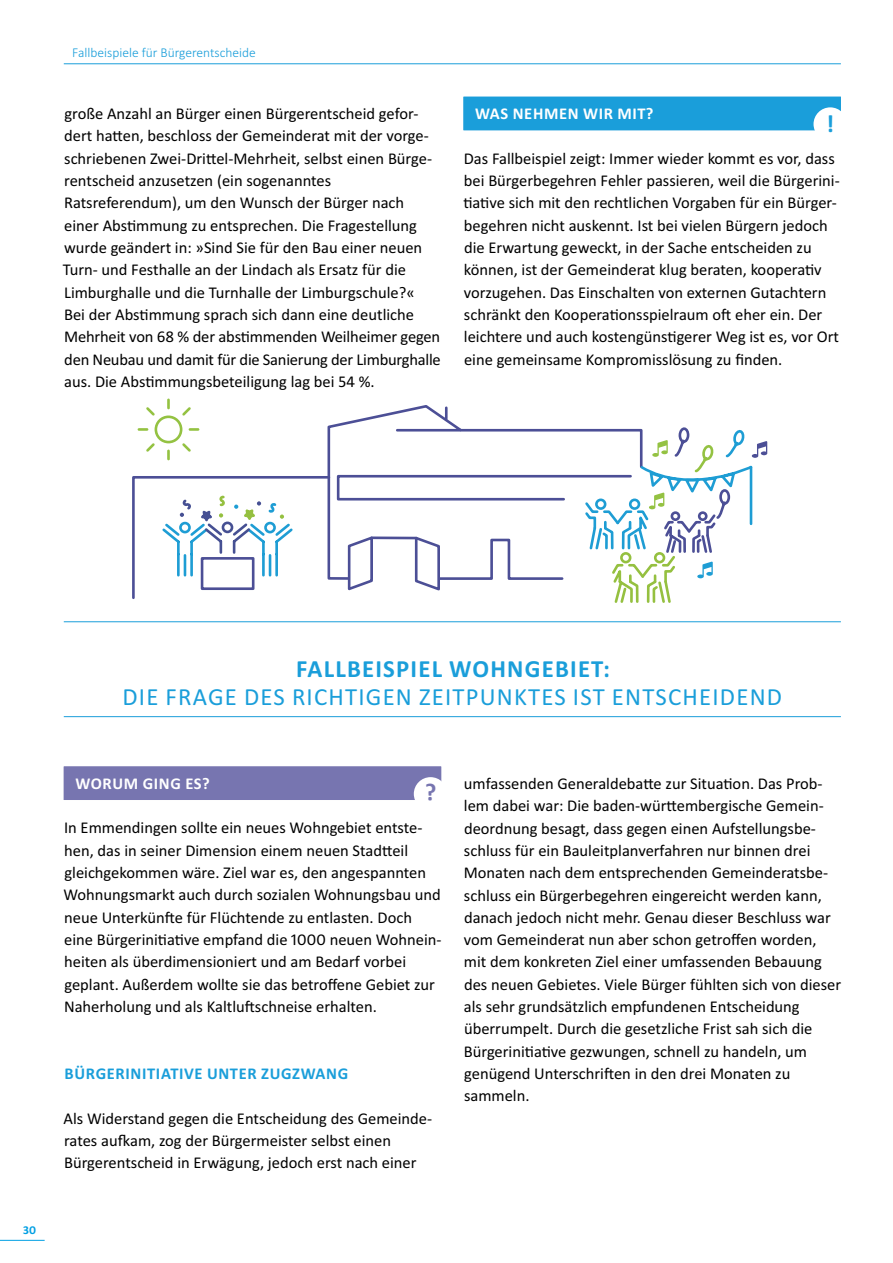
<style>
.page{position:relative;width:893px;height:1263px;background:#fff}
.page>*{position:absolute;margin:0;border:0;box-sizing:border-box;transform-origin:0 0}
.t1{font:24.75px "Calibri";letter-spacing:.05em;color:#1a9eda}
.t2{font:700 24.75px "Calibri";letter-spacing:.05em;color:#1a9eda}
.t3{font:700 24.75px "Calibri";color:#7775b0}
.t4{font:16.5px/22.4px "Calibri";color:#000}
.t5{font:700 16.5px "Calibri";letter-spacing:.04em;color:#1a9eda}
.t6{font:700 16.5px "Calibri";letter-spacing:.04em;color:#fff}
.t7{font:300 13.5px "Calibri";color:#1a9eda}
.t8{font:700 12px "Calibri";color:#009fe3}
</style>
<div class="page">
<hr style="left:0;top:1240px;width:45px;height:1px;background:#009fe3">
<hr style="left:64px;top:63px;width:777px;height:1px;background:#1a9eda">
<div style="left:463px;top:97px;width:378px;height:33px;background:#1a9eda"></div>
<hr style="left:64px;top:621px;width:777px;height:1px;background:#1a9eda">
<hr style="left:64px;top:716px;width:777px;height:1px;background:#1a9eda">
<div style="left:64px;top:766px;width:377px;height:34px;background:#7775b0"></div>
<div style="left:813px;top:107px;width:34px;height:34px;background:#fff;border-radius:50%"></div>
<div style="left:414px;top:777px;width:33px;height:34px;background:#fff;border-radius:50%"></div>
<svg style="left:137px;top:398px;width:63px;height:63px"></svg>
<svg style="left:327px;top:405px;width:316px;height:175px"></svg>
<svg style="left:347px;top:534px;width:28px;height:57px"></svg>
<svg style="left:413px;top:534px;width:28px;height:57px"></svg>
<svg style="left:132px;top:475px;width:200px;height:124px"></svg>
<div style="left:201px;top:557px;width:53px;height:33px;border:3px solid #4c4f96"></div>
<div style="left:678px;top:427px;width:12px;height:16px;border:3px solid #4c4f96;border-radius:50%"></div>
<svg style="left:583px;top:430px;width:184px;height:173px"></svg>
<p class="t7" style="left:72px;top:45px;width:185px">Fallbeispiele für Bürgerentscheide</p>
<p class="t4" style="left:63px;top:102px;width:380px">große Anzahl an Bürger einen Bürgerentscheid gefor&shy;dert hatten, beschloss der Gemeinderat mit der vorge&shy;schriebenen Zwei-Drittel-Mehrheit, selbst einen Bürge&shy;rentscheid anzusetzen (ein sogenanntes Ratsreferendum), um den Wunsch der Bürger nach einer Abstimmung zu entsprechen. Die Fragestellung wurde geändert in: »Sind Sie für den Bau einer neuen Turn- und Festhalle an der Lindach als Ersatz für die Limburghalle und die Turnhalle der Limburgschule?«<br>Bei der Abstimmung sprach sich dann eine deutliche Mehrheit von 68 % der abstimmenden Weilheimer gegen den Neubau und damit für die Sanierung der Limburghalle aus. Die Abstimmungsbeteiligung lag bei 54 %.</p>
<p class="t6" style="left:475px;top:102px;width:180px">WAS NEHMEN WIR MIT?</p>
<h1 class="t2" style="left:826px;top:106px;width:10px">!</h1>
<p class="t4" style="left:463px;top:147px;width:378px">Das Fallbeispiel zeigt: Immer wieder kommt es vor, dass bei Bürgerbegehren Fehler passieren, weil die Bürgerini&shy;tiative sich mit den rechtlichen Vorgaben für ein Bürger&shy;begehren nicht auskennt. Ist bei vielen Bürgern jedoch die Erwartung geweckt, in der Sache entscheiden zu können, ist der Gemeinderat klug beraten, kooperativ vorzugehen. Das Einschalten von externen Gutachtern schränkt den Kooperationsspielraum oft eher ein. Der leichtere und auch kostengünstigerer Weg ist es, vor Ort eine gemeinsame Kompromisslösung zu finden.</p>
<h1 class="t2" style="left:296px;top:651px;width:315px">FALLBEISPIEL WOHNGEBIET:</h1>
<h1 class="t1" style="left:122px;top:680px;width:661px">DIE FRAGE DES RICHTIGEN ZEITPUNKTES IST ENTSCHEIDEND</h1>
<p class="t8" style="left:23px;top:1222px;width:14px">30</p>
<p class="t6" style="left:75px;top:772px;width:136px">WORUM GING ES?</p>
<p class="t4" style="left:64px;top:816px;width:379px">In Emmendingen sollte ein neues Wohngebiet entste&shy;hen, das in seiner Dimension einem neuen Stadtteil gleichgekommen wäre. Ziel war es, den angespannten Wohnungsmarkt auch durch sozialen Wohnungsbau und neue Unterkünfte für Flüchtende zu entlasten. Doch eine Bürgerinitiative empfand die 1000 neuen Wohnein&shy;heiten als überdimensioniert und am Bedarf vorbei geplant. Außerdem wollte sie das betroffene Gebiet zur Naherholung und als Kaltluftschneise erhalten.</p>
<h1 class="t3" style="left:436px;top:812px;width:13px;rotate:-180deg">¿</h1>
<p class="t5" style="left:65px;top:1062px;width:285px">BÜRGERINITIATIVE UNTER ZUGZWANG</p>
<p class="t4" style="left:64px;top:1107px;width:370px">Als Widerstand gegen die Entscheidung des Gemeinde&shy;rates aufkam, zog der Bürgermeister selbst einen<br>Bürgerentscheid in Erwägung, jedoch erst nach einer</p>
<p class="t4" style="left:464px;top:772px;width:379px">umfassenden Generaldebatte zur Situation. Das Prob&shy;lem dabei war: Die baden-württembergische Gemein&shy;deordnung besagt, dass gegen einen Aufstellungsbe&shy;schluss für ein Bauleitplanverfahren nur binnen drei Monaten nach dem entsprechenden Gemeinderatsbe&shy;schluss ein Bürgerbegehren eingereicht werden kann, danach jedoch nicht mehr. Genau dieser Beschluss war vom Gemeinderat nun aber schon getroffen worden, mit dem konkreten Ziel einer umfassenden Bebauung des neuen Gebietes. Viele Bürger fühlten sich von dieser als sehr grundsätzlich empfundenen Entscheidung überrumpelt. Durch die gesetzliche Frist sah sich die Bürgerinitiative gezwungen, schnell zu handeln, um genügend Unterschriften in den drei Monaten zu sammeln.</p>
</div>
